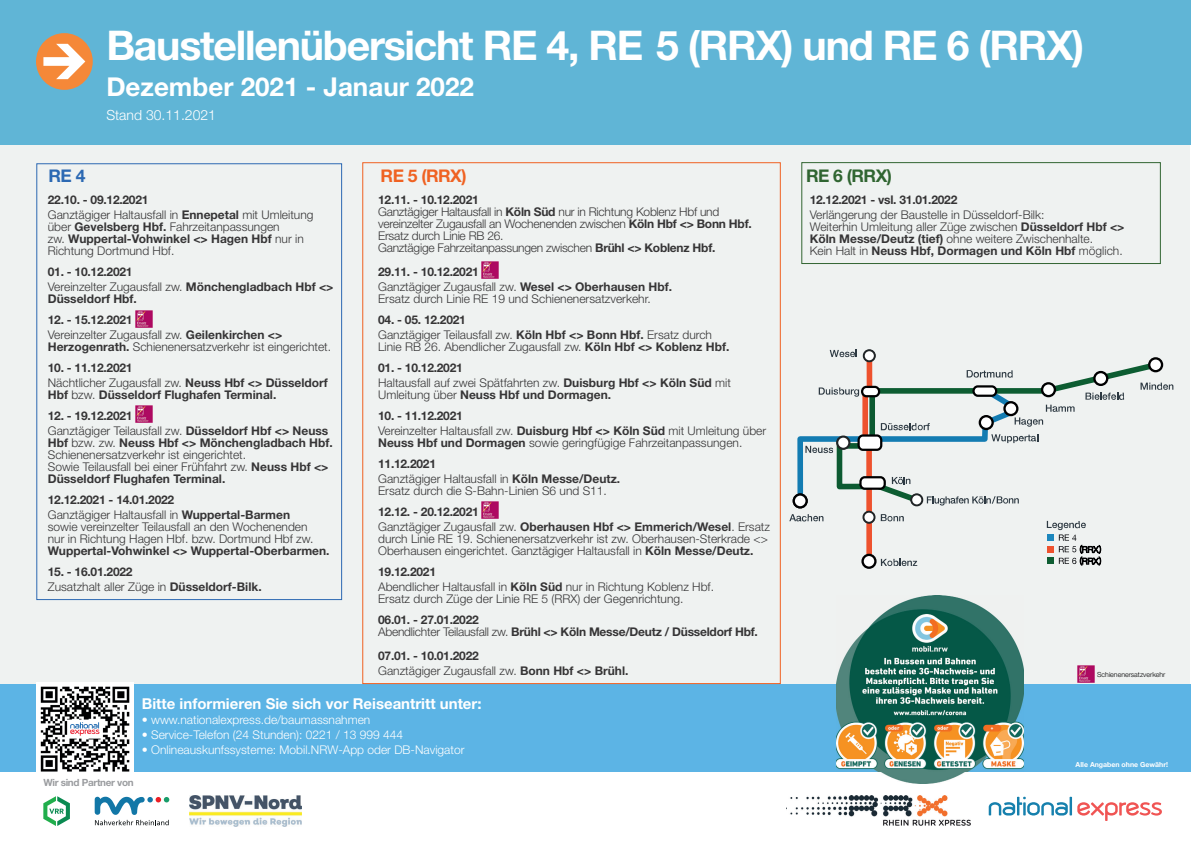
<style>
.page{position:relative;width:1191px;height:842px;background:#fff}
.page>*{position:absolute;margin:0;border:0;box-sizing:border-box;transform-origin:0 0}
.t1{font:700 41px "Helvetica Neue LT Std";letter-spacing:-.03em;color:#fff}
.t2{font:700 26px "Helvetica Neue LT Std";color:#fff}
.t3{font:700 17.5px "Helvetica Neue LT Std";color:#f06222}
.t4{font:700 17.5px "Helvetica Neue LT Std";color:#306531}
.t5{font:700 17.5px "Helvetica Neue LT Std";color:#2c69b3}
.t6{font:700 15px "Helvetica Neue LT Std";color:#fff}
.t7{font:300 14px "Helvetica Neue LT Std";color:#fff}
.t8{font:300 12px/12px "Helvetica Neue LT Std";color:#363536}
.t9{font:700 12px/14.5px "Helvetica Neue LT Std";letter-spacing:-.02em;color:#363536}
.t10{font:300 12px/12px "Helvetica Neue LT Std";letter-spacing:-.02em;color:#363536}
.t11{font:300 12px "Helvetica Neue LT Std";color:#fff}
.t12{font:700 12px "Helvetica Neue LT Std";color:#363536}
.t13{font:700 9.9px "Helvetica Neue LT Std";letter-spacing:-.03em;color:#9a9c9f}
.t14{font:700 7px "Helvetica Neue LT Std";color:#fff}
.t15{font:300 7px "Helvetica Neue LT Std";color:#000001}
.s1{font-weight:700}
.s2{font-weight:300}
</style>
<div class="page">
<div style="left:0;top:0;width:1189px;height:720px;background:#eff2f1"></div>
<div style="left:0;top:685px;width:1191px;height:87px;background:#5cb4e5"></div>
<svg style="left:43px;top:796px;width:27px;height:30px"></svg>
<svg style="left:988px;top:797px;width:173px;height:24px"></svg>
<svg style="left:95px;top:797px;width:74px;height:28px"></svg>
<img style="left:786px;top:796px;width:184px;height:29px">
<div style="left:0;top:0;width:1191px;height:144px;background:#60b5d6"></div>
<img style="left:189px;top:796px;width:112px;height:31px">
<img style="left:36px;top:683px;width:97px;height:89px">
<svg style="left:36px;top:33px;width:57px;height:57px"></svg>
<img style="left:1077px;top:665px;width:17px;height:17px">
<div style="left:36px;top:163px;width:306px;height:437px;border:1px solid #2d69b3"></div>
<img style="left:482px;top:261px;width:17px;height:17px">
<img style="left:482px;top:501px;width:17px;height:17px">
<div style="left:801px;top:162px;width:359px;height:102px;border:1px solid #326532"></div>
<img style="left:135px;top:311px;width:17px;height:17px">
<img style="left:135px;top:406px;width:17px;height:17px">
<svg style="left:865px;top:358px;width:297px;height:42px"></svg>
<div style="left:861px;top:554px;width:15px;height:15px;border:2px solid #000001;border-radius:50%"></div>
<div style="left:1149px;top:358px;width:13px;height:13px;background:#fff;border-radius:50%"></div>
<div style="left:1148px;top:357px;width:15px;height:15px;border:2px solid #000001;border-radius:50%"></div>
<div style="left:863px;top:350px;width:12px;height:11px;background:#fff;border-radius:50%"></div>
<div style="left:862px;top:349px;width:13px;height:13px;border:2px solid #212527;border-radius:50%"></div>
<svg style="left:1140px;top:383px;width:33px;height:7px"></svg>
<svg style="left:829px;top:350px;width:28px;height:7px"></svg>
<svg style="left:789px;top:370px;width:335px;height:196px"></svg>
<svg style="left:979px;top:416px;width:13px;height:13px"></svg>
<div style="left:978px;top:415px;width:15px;height:15px;border:2px solid #000001;border-radius:50%"></div>
<img style="left:836px;top:595px;width:188px;height:188px">
<h3 class="t5" style="left:48px;top:165px;width:38px">RE 4</h3>
<h1 class="t1" style="left:106px;top:20px;width:979px">Baustellenübersicht RE 4, RE 5 (RRX) und RE 6 (RRX)</h1>
<h2 class="t2" style="left:106px;top:71px;width:369px">Dezember 2021 - Janaur 2022</h2>
<p class="t7" style="left:106px;top:106px;width:111px">Stand 30.11.2021</p>
<h3 class="t3" style="left:380px;top:165px;width:87px">RE 5 (RRX)</h3>
<h3 class="t4" style="left:806px;top:165px;width:87px">RE 6 (RRX)</h3>
<p class="t8" style="left:48px;top:192px;width:267px;line-height:14.5px"><span class="s1">22.10. - 09.12.2021<br></span>Ganztägiger Haltausfall in <span class="s1">Ennepetal</span> mit Umleitung</p>
<p class="t8" style="left:48px;top:220px;width:257px">über <span class="s1">Gevelsberg Hbf.</span> Fahrzeitanpassungen<br>zw. <span class="s1">Wuppertal-Vohwinkel &lt;&gt; Hagen Hbf</span> nur in<br>Richtung Dortmund Hbf.</p>
<p class="t9" style="left:48px;top:264px;width:287px">01. - 10.12.2021<br><span class="s2">Vereinzelter Zugausfall zw.</span> Mönchengladbach Hbf &lt;&gt;</p>
<p class="t12" style="left:48px;top:291px;width:91px">Düsseldorf Hbf.</p>
<p class="t9" style="left:48px;top:312px;width:236px">12. - 15.12.2021<br><span class="s2">Vereinzelter Zugausfall zw.</span> Geilenkirchen &lt;&gt;</p>
<p class="t8" style="left:48px;top:340px;width:285px"><span class="s1">Herzogenrath.</span> Schienenersatzverkehr ist eingerichtet.</p>
<p class="t9" style="left:48px;top:360px;width:281px">10. - 11.12.2021<br><span class="s2">Nächtlicher Zugausfall zw.</span> Neuss Hbf &lt;&gt; Düsseldorf</p>
<p class="t12" style="left:48px;top:387px;width:230px">Hbf <span class="s2">bzw.</span> Düsseldorf Flughafen Terminal.</p>
<p class="t9" style="left:48px;top:408px;width:282px">12. - 19.12.2021<br><span class="s2">Ganztägiger Teilausfall zw.</span> Düsseldorf Hbf &lt;&gt; Neuss</p>
<p class="t8" style="left:48px;top:436px;width:286px"><span class="s1">Hbf</span> bzw. zw. <span class="s1">Neuss Hbf &lt;&gt; Mönchengladbach Hbf.<br></span>Schienenersatzverkehr ist eingerichtet.<br>Sowie Teilausfall bei einer Frühfahrt zw. <span class="s1">Neuss Hbf &lt;&gt; Düsseldorf Flughafen Terminal.</span></p>
<p class="t9" style="left:48px;top:492px;width:244px">12.12.2021 - 14.01.2022<br><span class="s2">Ganztägiger Haltausfall in</span> Wuppertal-Barmen</p>
<p class="t8" style="left:48px;top:520px;width:267px">sowie vereinzelter Teilausfall an den Wochenenden nur in Richtung Hagen Hbf. bzw. Dortmund Hbf zw.</p>
<p class="t12" style="left:48px;top:543px;width:283px">Wuppertal-Vohwinkel &lt;&gt; Wuppertal-Oberbarmen.</p>
<p class="t9" style="left:48px;top:564px;width:215px">15. - 16.01.2022<br><span class="s2">Zusatzhalt aller Züge in</span> Düsseldorf-Bilk.</p>
<p class="t10" style="left:378px;top:193px;width:375px"><span class="s1">12.11. - 10.12.2021<br></span>Ganztägiger Haltausfall in <span class="s1">Köln Süd</span> nur in Richtung Koblenz Hbf und vereinzelter Zugausfall an Wochenenden zwischen <span class="s1">Köln Hbf &lt;&gt; Bonn Hbf.<br></span>Ersatz durch Linie RB 26.<br>Ganztägige Fahrzeitanpassungen zwischen <span class="s1">Brühl &lt;&gt; Koblenz Hbf.</span></p>
<p class="t9" style="left:378px;top:264px;width:295px">29.11. - 10.12.2021<br><span class="s2">Ganztägiger Zugausfall zw.</span> Wesel &lt;&gt; Oberhausen Hbf.</p>
<p class="t8" style="left:378px;top:292px;width:274px">Ersatz durch Linie RE 19 und Schienenersatzverkehr.</p>
<p class="t8" style="left:378px;top:312px;width:335px;line-height:14.5px"><span class="s1">04. - 05. 12.2021<br></span>Ganztägiger Teilausfall zw. <span class="s1">Köln Hbf &lt;&gt; Bonn Hbf.</span> Ersatz durch</p>
<p class="t8" style="left:378px;top:340px;width:353px">Linie RB 26. Abendlicher Zugausfall zw. <span class="s1">Köln Hbf &lt;&gt; Koblenz Hbf.</span></p>
<p class="t8" style="left:378px;top:360px;width:354px;line-height:14.5px"><span class="s1">01. - 10.12.2021<br></span>Haltausfall auf zwei Spätfahrten zw. <span class="s1">Duisburg Hbf &lt;&gt; Köln Süd</span> mit</p>
<p class="t12" style="left:378px;top:387px;width:234px"><span class="s2">Umleitung über</span> Neuss Hbf und Dormagen.</p>
<p class="t8" style="left:378px;top:408px;width:390px;line-height:14.5px"><span class="s1">10. - 11.12.2021<br></span>Vereinzelter Haltausfall zw. <span class="s1">Duisburg Hbf &lt;&gt; Köln Süd</span> mit Umleitung über</p>
<p class="t8" style="left:378px;top:431px;width:366px;line-height:21.5px"><span class="s1">Neuss Hbf und Dormagen</span> sowie geringfügige Fahrzeitanpassungen.<br><span class="s1">11.12.2021</span></p>
<p class="t8" style="left:378px;top:472px;width:244px">Ganztägiger Haltausfall in <span class="s1">Köln Messe/Deutz.<br></span>Ersatz durch die S-Bahn-Linien S6 und S11.</p>
<p class="t9" style="left:378px;top:504px;width:393px">12.12. - 20.12.2021<br><span class="s2">Ganztägiger Zugausfall zw.</span> Oberhausen Hbf &lt;&gt; Emmerich/Wesel<span class="s2">. Ersatz</span></p>
<p class="t8" style="left:378px;top:532px;width:391px">durch Linie RE 19. Schienenersatzverkehr ist zw. Oberhausen-Sterkrade &lt;&gt;<br>Oberhausen eingerichtet. Ganztägiger Haltausfall in <span class="s1">Köln Messe/Deutz.</span></p>
<p class="t8" style="left:378px;top:564px;width:337px;line-height:14.5px"><span class="s1">19.12.2021<br></span>Abendlicher Haltausfall in <span class="s1">Köln Süd</span> nur in Richtung Koblenz Hbf.</p>
<p class="t8" style="left:378px;top:592px;width:307px">Ersatz durch Züge der Linie RE 5 (RRX) der Gegenrichtung.</p>
<p class="t9" style="left:378px;top:613px;width:381px;line-height:12px">06.01. - 27.01.2022<br><span class="s2">Abendlichter Teilausfall zw.</span> Brühl &lt;&gt; Köln Messe/Deutz / Düsseldorf Hbf.</p>
<p class="t9" style="left:378px;top:648px;width:252px">07.01. - 10.01.2022<br><span class="s2">Ganztägiger Zugausfall zw.</span> Bonn Hbf &lt;&gt; Brühl.</p>
<p class="t13" style="left:43px;top:777px;width:92px">Wir sind Partner von</p>
<p class="t6" style="left:142px;top:694px;width:341px">Bitte informieren Sie sich vor Reiseantritt unter:</p>
<p class="t11" style="left:142px;top:712px;width:230px">• www.nationalexpress.de/baumassnahmen</p>
<p class="t11" style="left:142px;top:727px;width:263px">• Service-Telefon (24 Stunden): 0221 / 13 999 444</p>
<p class="t11" style="left:142px;top:742px;width:324px">• Onlineauskunfssysteme: Mobil.NRW-App oder DB-Navigator</p>
<p class="t9" style="left:809px;top:192px;width:149px">12.12.2021 - vsl. 31.01.2022</p>
<p class="t8" style="left:809px;top:208px;width:316px">Verlängerung der Baustelle in Düsseldorf-Bilk:<br>Weiterhin Umleitung aller Züge zwischen <span class="s1">Düsseldorf Hbf &lt;&gt; Köln Messe/Deutz (tief)</span> ohne weitere Zwischenhalte.<br>Kein Halt in <span class="s1">Neuss Hbf, Dormagen und Köln Hbf</span> möglich.</p>
<p class="t15" style="left:1097px;top:670px;width:70px">Schienenersatzverkehr</p>
<p class="t14" style="left:1075px;top:760px;width:94px">Alle Angaben ohne Gewähr!</p>
</div>
